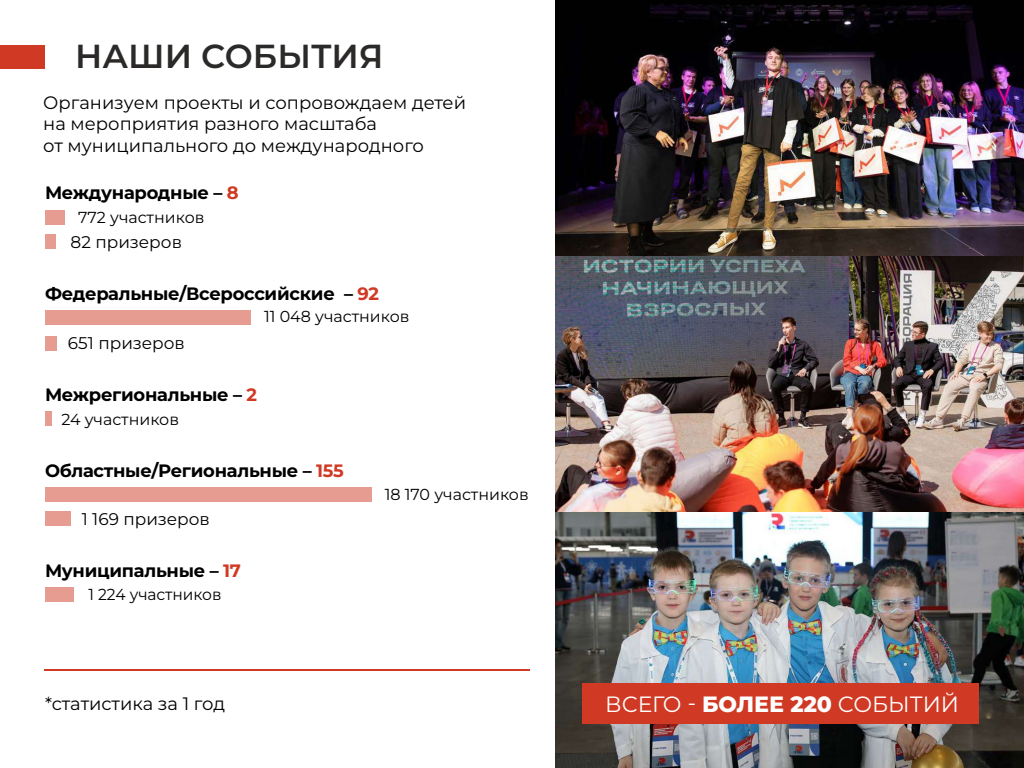
<style>
.page{position:relative;width:1024px;height:768px;background:#fff}
.page>*{position:absolute;margin:0;border:0;box-sizing:border-box;transform-origin:0 0}
.t1{font:600 33.3px "Montserrat";color:#2b2a29}
.t2{font:22.1px "Montserrat";color:#fff}
.t3{font:18px/21.6px "Montserrat";color:#000}
.t4{font:700 17.9px "Montserrat";letter-spacing:-.015em;color:#000}
.t5{font:16.9px "Montserrat";color:#000}
.t6{font:15.9px "Montserrat";color:#000}
.s1{color:#d03a24}
.s2{font-weight:800}
</style>
<div class="page">
<div style="left:0;top:45px;width:45px;height:23px;background:#d03a24"></div>
<hr style="left:44px;top:669px;width:485px;height:2px;background:#d03a24">
<img style="left:555px;top:0;width:469px;height:768px">
<div style="left:45px;top:210px;width:19px;height:14px;background:#e79c91"></div>
<div style="left:45px;top:234px;width:10px;height:15px;background:#e79c91"></div>
<div style="left:45px;top:412px;width:6px;height:14px;background:#e79c91"></div>
<div style="left:45px;top:310px;width:206px;height:15px;background:#e79c91"></div>
<div style="left:45px;top:336px;width:11px;height:15px;background:#e79c91"></div>
<div style="left:45px;top:487px;width:326px;height:15px;background:#e79c91"></div>
<div style="left:45px;top:511px;width:26px;height:15px;background:#e79c91"></div>
<div style="left:45px;top:587px;width:29px;height:15px;background:#e79c91"></div>
<div style="left:582px;top:683px;width:397px;height:41px;background:#d03a24"></div>
<h1 class="t1" style="left:75px;top:34px;width:310px">НАШИ СОБЫТИЯ</h1>
<p class="t3" style="left:43px;top:91px;width:424px">Организуем проекты и сопровождаем детей на мероприятия разного масштаба<br>от муниципального до международного</p>
<p class="t4" style="left:45px;top:181px;width:195px">Международные – <span class="s1">8</span></p>
<p class="t5" style="left:71px;top:230px;width:113px">82 призеров</p>
<p class="t6" style="left:78px;top:206px;width:128px">772 участников</p>
<p class="t4" style="left:45px;top:281px;width:336px">Федеральные/Всероссийские – <span class="s1">92</span></p>
<p class="t5" style="left:68px;top:332px;width:118px">651 призеров</p>
<p class="t6" style="left:264px;top:306px;width:147px">11 048 участников</p>
<p class="t4" style="left:45px;top:383px;width:214px">Межрегиональные – <span class="s1">2</span></p>
<p class="t6" style="left:61px;top:408px;width:119px">24 участников</p>
<p class="t4" style="left:45px;top:458px;width:300px">Областные/Региональные – <span class="s1">155</span></p>
<p class="t5" style="left:82px;top:507px;width:130px">1 169 призеров</p>
<p class="t4" style="left:45px;top:559px;width:198px">Муниципальные – <span class="s1">17</span></p>
<p class="t6" style="left:89px;top:584px;width:135px">1 224 участников</p>
<p class="t6" style="left:385px;top:484px;width:145px">18 170 участников</p>
<p class="t3" style="left:45px;top:692px;width:182px">*статистика за 1 год</p>
<p class="t2" style="left:605px;top:689px;width:355px">ВСЕГО - <span class="s2">БОЛЕЕ 220</span> СОБЫТИЙ</p>
</div>
